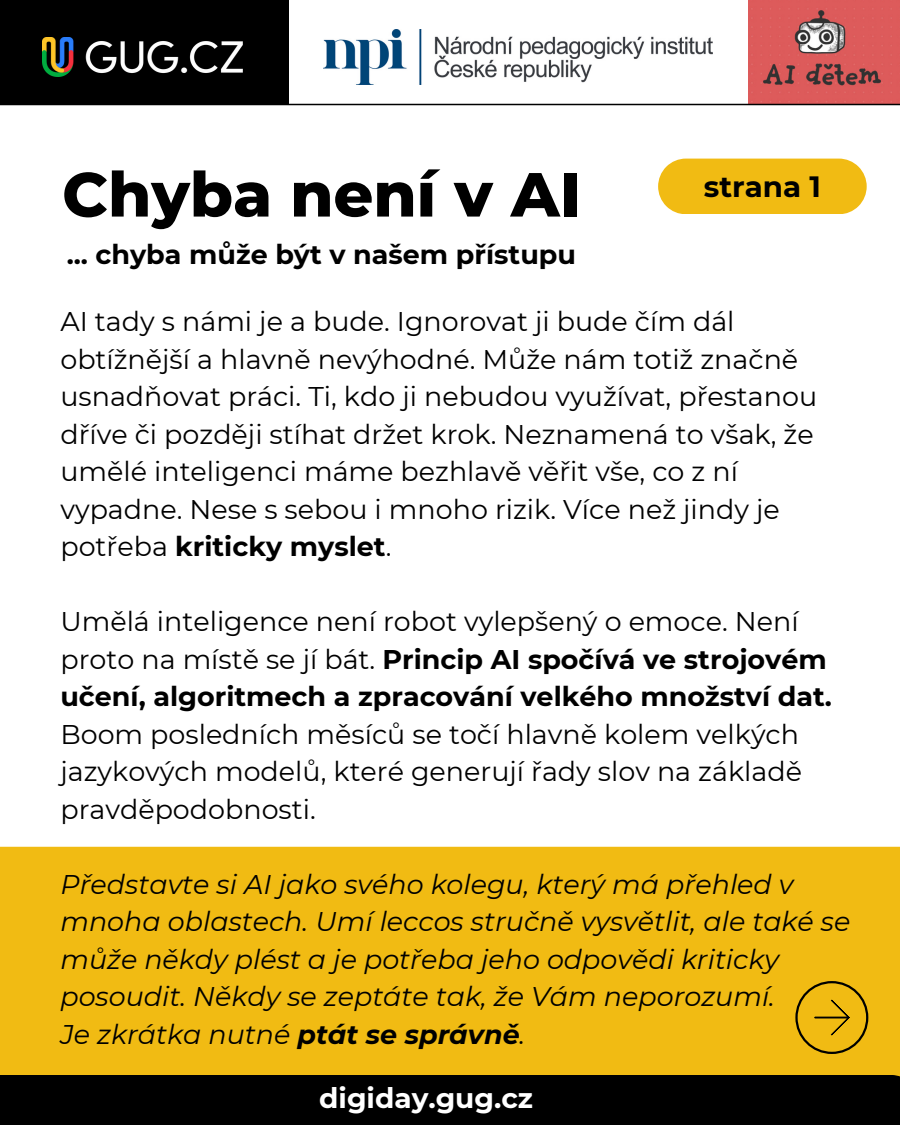
<style>
.page{position:relative;width:900px;height:1125px;background:#fff}
.page>*{position:absolute;margin:0;border:0;box-sizing:border-box;transform-origin:0 0}
.t1{font:800 62.2px "Montserrat";color:#000}
.t2{font:700 29.3px "Montserrat";color:#000}
.t3{font:700 28px "Montserrat";color:#fff}
.t4{font:27px/37.5px "Montserrat";color:#000}
.t5{font:italic 27px/37.5px "Montserrat";color:#000}
.t6{font:700 27px/37.5px "Montserrat";color:#000}
.s1{font-weight:700}
.s2{font-weight:400}
</style>
<div class="page">
<div style="left:0;top:847px;width:900px;height:228px;background:#f1bb13"></div>
<svg style="left:795px;top:981px;width:73px;height:73px;background:#d4a410"></svg>
<div style="left:0;top:1075px;width:900px;height:50px;background:#000"></div>
<div style="left:658px;top:159px;width:209px;height:55px;background:#f1bb13"></div>
<div style="left:0;top:0;width:900px;height:105px;background:#000"></div>
<img style="left:43px;top:37px;width:199px;height:39px">
<img style="left:747px;top:0;width:153px;height:104px">
<div style="left:289px;top:0;width:458px;height:105px;background:#fff"></div>
<img style="left:324px;top:29px;width:389px;height:56px">
<hr style="left:0;top:104px;width:900px;height:1px;background:#000">
<h1 class="t1" style="left:62px;top:156px;width:520px">Chyba není v AI</h1>
<p class="t6" style="left:67px;top:236px;width:511px">... chyba může být v našem přístupu</p>
<p class="t2" style="left:704px;top:169px;width:119px">strana 1</p>
<p class="t4" style="left:60px;top:303px;width:758px">AI tady s námi je a bude. Ignorovat ji bude čím dál obtížnější a hlavně nevýhodné. Může nám totiž značně usnadňovat práci. Ti, kdo ji nebudou využívat, přestanou dříve či později stíhat držet krok. Neznamená to však, že umělé inteligenci máme bezhlavě věřit vše, co z ní vypadne. Nese s sebou i mnoho rizik. Více než jindy je potřeba <span class="s1">kriticky myslet</span>.</p>
<p class="t6" style="left:60px;top:603px;width:773px"><span class="s2">Umělá inteligence není robot vylepšený o emoce. Není proto na místě se jí bát.</span> Princip AI spočívá ve strojovém učení, algoritmech a zpracování velkého množství dat.</p>
<p class="t4" style="left:60px;top:715px;width:743px;text-align:justify">Boom posledních měsíců se točí hlavně kolem velkých jazykových modelů, které generují řady slov na základě pravděpodobnosti.</p>
<p class="t5" style="left:60px;top:865px;width:792px">Představte si AI jako svého kolegu, který má přehled v mnoha oblastech. Umí leccos stručně vysvětlit, ale také se může někdy plést a je potřeba jeho odpovědi kriticky posoudit. Někdy se zeptáte tak, že Vám neporozumí.<br>Je zkrátka nutné <span class="s1">ptát se správně</span>.</p>
<p class="t3" style="left:319px;top:1081px;width:215px">digiday.gug.cz</p>
</div>
